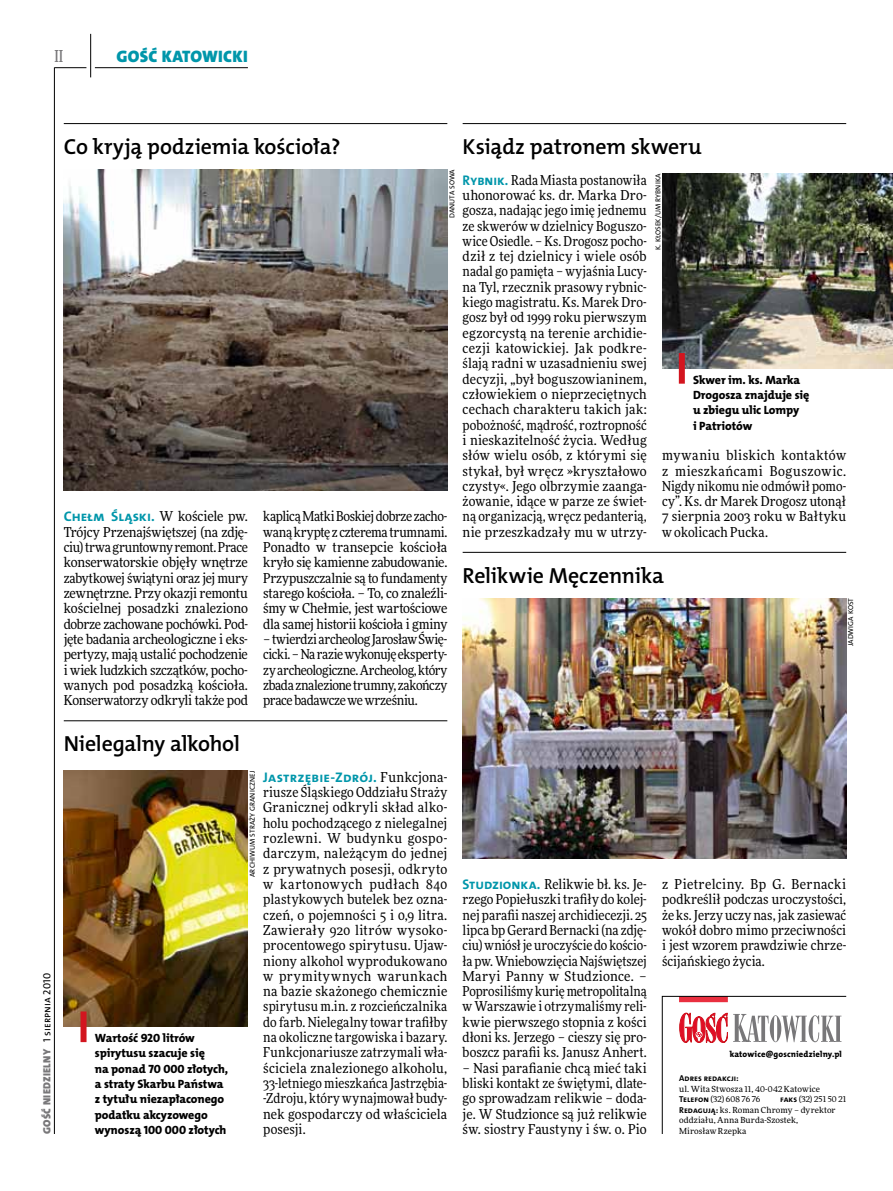
<style>
.page{position:relative;width:893px;height:1191px;background:#fff}
.page>*{position:absolute;margin:0;border:0;box-sizing:border-box;transform-origin:0 0}
.t1{font:21.9px "The Mix HP6 Se Bld";letter-spacing:-.01em;color:#000}
.t2{font:16.65px "The Mix HP9 Blk";letter-spacing:.02em;color:#0096aa}
.t3{font:500 16.5px "Freeday Narrow";color:#787779;scale:.9 1}
.t4{font:13.95px "The Mix HP7 Bld";letter-spacing:.01em;color:#0096aa}
.t5{font:13.65px/15.3px "Freeday Narrow News";color:#000;text-align:justify}
.t6{font:12px/15.3px "The Mix HP8 Ex Bld";letter-spacing:-.005em;color:#000}
.t7{font:10.5px "The Mix HP9 Blk";letter-spacing:.025em;color:#787779}
.t8{font:8.55px "The Mix HP8 Ex Bld";letter-spacing:.015em;color:#000}
.t9{font:8.55px "The Mix HP7 Bld";letter-spacing:.005em;color:#000}
.t10{font:8.4px/10.5px "Freeday News";letter-spacing:.01em;color:#000}
.t11{font:7.2px "The Mix HP5 Plain";letter-spacing:.01em;color:#000}
.s1{font-family:"The Mix HP5 Plain";color:#000}
.s2{font-family:"Freeday Narrow News";font-size:13.65px;color:#000}
.s3{font-family:"The Mix HP7 Bld";font-size:13.95px;color:#0096aa}
.s4{font-family:"The Mix HP7 Bld";font-size:8.55px}
</style>
<div class="page">
<hr style="left:54px;top:67px;width:1px;height:1067px;background:#000">
<hr style="left:90px;top:34px;width:1px;height:43px;background:#000">
<hr style="left:54px;top:67px;width:32px;height:1px;background:#000">
<hr style="left:95px;top:67px;width:153px;height:1px;background:#000">
<hr style="left:64px;top:720px;width:383px;height:1px;background:#000">
<hr style="left:64px;top:123px;width:383px;height:1px;background:#000">
<hr style="left:463px;top:552px;width:383px;height:1px;background:#000">
<hr style="left:463px;top:123px;width:383px;height:1px;background:#000">
<img style="left:64px;top:770px;width:184px;height:256px">
<img style="left:662px;top:173px;width:231px;height:195px">
<img style="left:64px;top:169px;width:383px;height:322px">
<img style="left:463px;top:598px;width:383px;height:260px">
<div style="left:81px;top:1011px;width:6px;height:31px;background:#d3151f"></div>
<div style="left:679px;top:353px;width:6px;height:31px;background:#d3151f"></div>
<svg style="left:662px;top:996px;width:185px;height:138px"></svg>
<p class="t3" style="left:54px;top:46px;width:11px">II</p>
<p class="t2" style="left:117px;top:46px;width:133px">GOŚĆ KATOWICKI</p>
<h1 class="t1" style="left:64px;top:132px;width:278px">Co kryją podziemia kościoła?</h1>
<h1 class="t1" style="left:463px;top:132px;width:241px">Ksiądz patronem skweru</h1>
<p class="t7" style="left:40px;top:1134px;width:162px;rotate:-90deg">GOŚĆ NIEDZIELNY <span class="s1">1 sierpnia 2010</span></p>
<p class="t4" style="left:64px;top:508px;width:186px">Chełm Śląski. <span class="s2">W kościele pw.</span></p>
<p class="t5" style="left:64px;top:524px;width:186px">Trójcy Przenajświętszej (na zdję&shy;ciu) trwa gruntowny remont. Prace konserwatorskie objęły wnętrze zabytkowej świątyni oraz jej mury zewnętrzne. Przy okazji remontu kościelnej posadzki znaleziono dobrze zachowane pochówki. Pod&shy;jęte badania archeologiczne i eks&shy;pertyzy, mają ustalić pochodzenie i wiek ludzkich szczątków, pocho&shy;wanych pod posadzką kościoła.<br>Konserwatorzy odkryli także pod</p>
<p class="t11" style="left:447px;top:218px;width:50px;rotate:-90deg">Danuta Sowa</p>
<p class="t11" style="left:653px;top:250px;width:78px;rotate:-90deg">K. Kłosek/U M Rybnika</p>
<p class="t5" style="left:463px;top:172px;width:186px"><span class="s3">Rybnik.</span> Rada Miasta postanowiła uhonorować ks. dr. Marka Dro&shy;gosza, nadając jego imię jednemu ze skwerów w dzielnicy Boguszo&shy;wice Osiedle. – Ks. Drogosz pocho&shy;dził z tej dzielnicy i wiele osób nadal go pamięta – wyjaśnia Lucy&shy;na Tyl, rzecznik prasowy rybnic&shy;kiego magistratu. Ks. Marek Dro&shy;gosz był od 1999 roku pierwszym egzorcystą na terenie archidie&shy;cezji katowickiej. Jak podkre&shy;ślają radni w uzasadnieniu swej decyzji, „był boguszowianinem, człowiekiem o nieprzeciętnych cechach charakteru takich jak: pobożność, mądrość, roztropność i nieskazitelność życia. Według słów wielu osób, z którymi się stykał, był wręcz »kryształowo czysty«. Jego olbrzymie zaanga&shy;żowanie, idące w parze ze świet&shy;ną organizacją, wręcz pedanterią, nie przeszkadzały mu w utrzy-</p>
<p class="t6" style="left:693px;top:372px;width:118px">Skwer im. ks. Marka<br>Drogosza znajduje się u zbiegu ulic Lompy<br>i Patriotów</p>
<p class="t5" style="left:662px;top:447px;width:186px">mywaniu bliskich kontaktów z mieszkańcami Boguszowic.<br>Nigdy nikomu nie odmówił pomo&shy;cy”. Ks. dr Marek Drogosz utonął 7 sierpnia 2003 roku w Bałtyku w okolicach Pucka.</p>
<p class="t5" style="left:263px;top:509px;width:186px">kaplicą Matki Boskiej dobrze zacho&shy;waną kryptę z czterema trumnami.<br>Ponadto w transepcie kościoła kryło się kamienne zabudowanie.<br>Przypuszczalnie są to fundamenty starego kościoła. – To, co znaleźli&shy;śmy w Chełmie, jest wartościowe dla samej historii kościoła i gminy</p>
<p class="t5" style="left:263px;top:631px;width:186px">– twierdzi archeolog Jarosław Świę&shy;cicki. – Na razie wykonuję eksperty&shy;zy archeologiczne. Archeolog, który zbada znalezione trumny, zakończy prace badawcze we wrześniu.</p>
<h1 class="t1" style="left:463px;top:561px;width:203px">Relikwie Męczennika</h1>
<p class="t11" style="left:846px;top:646px;width:50px;rotate:-90deg">Jadwiga Kost</p>
<h1 class="t1" style="left:64px;top:729px;width:178px">Nielegalny alkohol</h1>
<p class="t6" style="left:95px;top:1030px;width:135px">Wartość 920 litrów spirytusu szacuje się<br>na ponad 70 000 złotych, a straty Skarbu Państwa z tytułu niezapłaconego podatku akcyzowego wynoszą 100 000 złotych</p>
<p class="t11" style="left:248px;top:877px;width:107px;rotate:-90deg">Archiwum Straży Granicznej</p>
<p class="t4" style="left:263px;top:768px;width:186px">Jastrzębie-Zdrój. <span class="s2">Funkcjona-</span></p>
<p class="t5" style="left:263px;top:784px;width:186px">riusze Śląskiego Oddziału Straży Granicznej odkryli skład alko&shy;holu pochodzącego z nielegalnej rozlewni. W budynku gospo&shy;darczym, należącym do jednej z prywatnych posesji, odkryto w kartonowych pudłach 840 plastykowych butelek bez ozna&shy;czeń, o pojemności 5 i 0,9 litra.<br>Zawierały 920 litrów wysoko&shy;procentowego spirytusu. Ujaw&shy;niony alkohol wyprodukowano w prymitywnych warunkach na bazie skażonego chemicznie spirytusu m.in. z rozcieńczalnika do farb. Nielegalny towar trafiłby na okoliczne targowiska i bazary.<br>Funkcjonariusze zatrzymali wła&shy;ściciela znalezionego alkoholu, 33-letniego mieszkańca Jastrzębia--Zdroju, który wynajmował budy&shy;nek gospodarczy od właściciela posesji.</p>
<p class="t5" style="left:463px;top:876px;width:186px"><span class="s3">Studzionka.</span> Relikwie bł. ks. Je&shy;rzego Popiełuszki trafiły do kolej&shy;nej parafii naszej archidiecezji. 25 lipca bp Gerard Bernacki (na zdję&shy;ciu) wniósł je uroczyście do kościo&shy;ła pw. Wniebowzięcia Najświętszej Maryi Panny w Studzionce. – Poprosiliśmy kurię metropolitalną w Warszawie i otrzymaliśmy reli&shy;kwie pierwszego stopnia z kości dłoni ks. Jerzego – cieszy się pro&shy;boszcz parafii ks. Janusz Anhert.</p>
<p class="t5" style="left:463px;top:1060px;width:186px">– Nasi parafianie chcą mieć taki bliski kontakt ze świętymi, dlate&shy;go sprowadzam relikwie – doda&shy;je. W Studzionce są już relikwie św. siostry Faustyny i św. o. Pio</p>
<p class="t5" style="left:662px;top:876px;width:186px">z Pietrelciny. Bp G. Bernacki podkreślił podczas uroczystości, że ks. Jerzy uczy nas, jak zasiewać wokół dobro mimo przeciwności i jest wzorem prawdziwie chrze&shy;ścijańskiego życia.</p>
<p class="t8" style="left:730px;top:1049px;width:114px">katowice@goscniedzielny.pl</p>
<p class="t9" style="left:679px;top:1073px;width:61px">Adres redakcji:</p>
<p class="t10" style="left:679px;top:1083px;width:142px">ul. Wita Stwosza 11, 40-042 Katowice<br><span class="s4">Telefon</span> (32) 608 76 76</p>
<p class="t10" style="left:679px;top:1094px;width:169px;text-indent:101px"><span class="s4">faks</span> (32) 251 50 21<br><span class="s4">Redagują:</span> ks. Roman Chromy – dyrektor oddziału, Anna Burda-Szostek,<br>Mirosław Rzepka</p>
</div>
